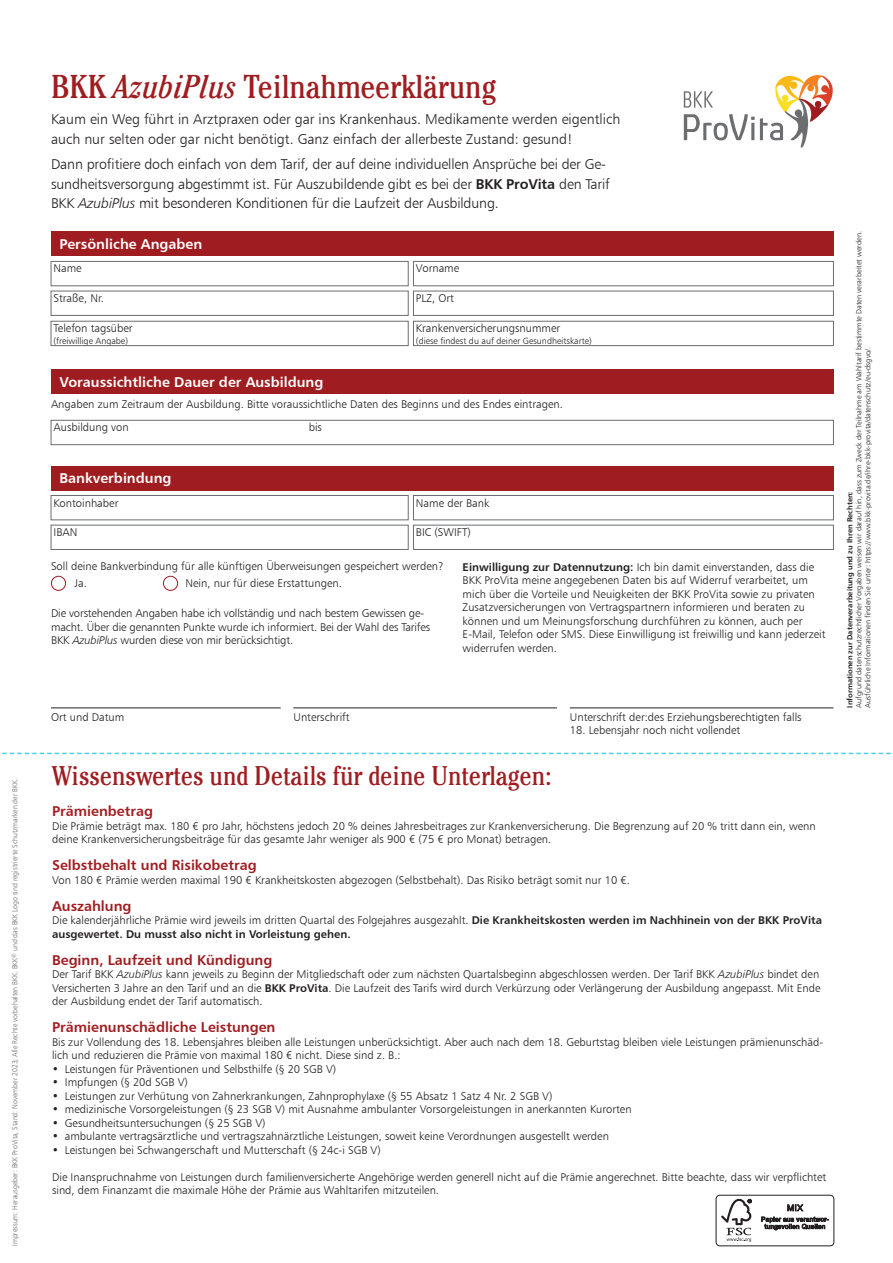
<style>
.page{position:relative;width:893px;height:1263px;background:#fff}
.page>*{position:absolute;margin:0;border:0;box-sizing:border-box;transform-origin:0 0}
.t1{font:condensed 33px "Cheltenham Std";color:#9f1d20}
.t2{font:condensed 27px "Cheltenham Std";color:#9f1d20}
.t3{font:14.25px/19.5px "Humanist 777 BT Light B";letter-spacing:-.01em;color:#231f20}
.t4{font:14.25px "Humanist 777 BT Bold B";color:#9f1d20}
.t5{font:14.25px "Humanist 777 BT Bold B";color:#fff}
.t6{font:11.25px/13.5px "Humanist 777 BT Light B";color:#231f20}
.t7{font:11.25px "Humanist 777 BT Bold B";color:#231f20}
.t8{font:9px "Humanist 777 BT Light B";color:#231f20}
.t9{font:7.5px/9px "Humanist 777 BT Light B";color:#231f20}
.t10{font:7.5px "Humanist 777 BT Light B";color:#6c6d70;scale:.93 1}
.t11{font:7.5px "Humanist 777 BT Bold B";color:#231f20}
.s1{font-style:italic}
.s2{font-family:"Humanist 777 BT Bold B"}
.s3{font-family:"Humanist 777 BT Light Italic B"}
</style>
<div class="page">
<svg style="left:684px;top:75px;width:149px;height:73px"></svg>
<div style="left:51px;top:321px;width:358px;height:25px;border:1px solid #6c6d70"></div>
<div style="left:413px;top:321px;width:421px;height:25px;border:1px solid #6c6d70"></div>
<div style="left:51px;top:420px;width:783px;height:25px;border:1px solid #6c6d70"></div>
<div style="left:51px;top:261px;width:358px;height:25px;border:1px solid #6c6d70"></div>
<div style="left:51px;top:291px;width:358px;height:25px;border:1px solid #6c6d70"></div>
<div style="left:413px;top:525px;width:421px;height:25px;border:1px solid #6c6d70"></div>
<div style="left:413px;top:495px;width:421px;height:25px;border:1px solid #6c6d70"></div>
<div style="left:51px;top:525px;width:358px;height:25px;border:1px solid #6c6d70"></div>
<div style="left:51px;top:232px;width:782px;height:24px;background:#9f1d20"></div>
<div style="left:51px;top:466px;width:782px;height:24px;background:#9f1d20"></div>
<div style="left:51px;top:369px;width:782px;height:24px;background:#9f1d20"></div>
<hr style="left:51px;top:708px;width:230px;height:1px;background:#231f20">
<hr style="left:293px;top:708px;width:264px;height:1px;background:#231f20">
<div style="left:413px;top:261px;width:421px;height:25px;border:1px solid #6c6d70"></div>
<div style="left:413px;top:291px;width:421px;height:25px;border:1px solid #6c6d70"></div>
<div style="left:51px;top:495px;width:358px;height:25px;border:1px solid #6c6d70"></div>
<div style="left:51px;top:576px;width:15px;height:15px;border:1px solid #9f1d20;border-radius:50%"></div>
<div style="left:163px;top:576px;width:15px;height:15px;border:1px solid #9f1d20;border-radius:50%"></div>
<hr style="left:570px;top:708px;width:263px;height:1px;background:#231f20">
<svg style="left:2px;top:753px;width:889px;height:1px"></svg>
<div style="left:716px;top:1195px;width:118px;height:51px;border:1px solid #231f20;border-radius:4px"></div>
<svg style="left:721px;top:1199px;width:31px;height:43px"></svg>
<svg style="left:761px;top:1204px;width:68px;height:26px"></svg>
<p class="t10" style="left:10px;top:1246px;width:504px;rotate:-90deg">Impressum: Herausgeber: BKK ProVita, Stand: November 2023; Alle Rechte vorbehalten BKK. BKK<sup>®</sup> und das BKK Logo sind registrierte Schutzmarken der BKK.</p>
<h1 class="t1" style="left:51px;top:66px;width:447px">BKK <span class="s1">AzubiPlus</span> Teilnahmeerklärung</h1>
<p class="t3" style="left:51px;top:109px;width:571px">Kaum ein Weg führt in Arztpraxen oder gar ins Krankenhaus. Medikamente werden eigentlich auch nur selten oder gar nicht benötigt. Ganz einfach der allerbeste Zustand: gesund!</p>
<p class="t3" style="left:51px;top:154px;width:560px">Dann profitiere doch einfach von dem Tarif, der auf deine individuellen Ansprüche bei der Ge&shy;sundheitsversorgung abgestimmt ist. Für Auszubildende gibt es bei der <span class="s2">BKK ProVita</span> den Tarif<br>BKK <span class="s3">AzubiPlus</span> mit besonderen Konditionen für die Laufzeit der Ausbildung.</p>
<p class="t5" style="left:60px;top:235px;width:144px">Persönliche Angaben</p>
<p class="t6" style="left:54px;top:262px;width:30px">Name</p>
<p class="t6" style="left:54px;top:291px;width:52px">Straße, Nr.</p>
<p class="t6" style="left:54px;top:321px;width:81px">Telefon tagsüber</p>
<p class="t8" style="left:54px;top:335px;width:76px">(freiwillige Angabe)</p>
<p class="t6" style="left:416px;top:262px;width:45px">Vorname</p>
<p class="t6" style="left:416px;top:291px;width:40px">PLZ, Ort</p>
<p class="t6" style="left:416px;top:321px;width:146px">Krankenversicherungsnummer</p>
<p class="t8" style="left:416px;top:335px;width:177px">(diese findest du auf deiner Gesundheitskarte)</p>
<p class="t5" style="left:60px;top:373px;width:265px">Voraussichtliche Dauer der Ausbildung</p>
<p class="t6" style="left:51px;top:397px;width:513px">Angaben zum Zeitraum der Ausbildung. Bitte voraussichtliche Daten des Beginns und des Endes eintragen.</p>
<p class="t6" style="left:54px;top:420px;width:77px">Ausbildung von</p>
<p class="t6" style="left:309px;top:420px;width:15px">bis</p>
<p class="t5" style="left:60px;top:469px;width:114px">Bankverbindung</p>
<p class="t6" style="left:54px;top:496px;width:66px">Kontoinhaber</p>
<p class="t6" style="left:54px;top:525px;width:25px">IBAN</p>
<p class="t6" style="left:416px;top:496px;width:75px">Name der Bank</p>
<p class="t6" style="left:416px;top:525px;width:56px">BIC (SWIFT)</p>
<p class="t6" style="left:75px;top:558px;width:371px;line-height:16.5px;text-indent:-24px">Soll deine Bankverbindung für alle künftigen Überweisungen gespeichert werden?<br>Ja.</p>
<p class="t6" style="left:186px;top:576px;width:158px">Nein, nur für diese Erstattungen.</p>
<p class="t6" style="left:51px;top:606px;width:381px">Die vorstehenden Angaben habe ich vollständig und nach bestem Gewissen ge&shy;macht. Über die genannten Punkte wurde ich informiert. Bei der Wahl des Tarifes<br>BKK <span class="s3">AzubiPlus</span> wurden diese von mir berücksichtigt.</p>
<p class="t6" style="left:463px;top:560px;width:364px"><span class="s2">Einwilligung zur Datennutzung:</span> Ich bin damit einverstanden, dass die BKK ProVita meine angegebenen Daten bis auf Widerruf verarbeitet, um mich über die Vorteile und Neuigkeiten der BKK ProVita sowie zu privaten Zusatzversicherungen von Vertragspartnern informieren und beraten zu können und um Meinungsforschung durchführen zu können, auch per E-Mail, Telefon oder SMS. Diese Einwilligung ist freiwillig und kann jederzeit widerrufen werden.</p>
<p class="t6" style="left:51px;top:710px;width:75px">Ort und Datum</p>
<p class="t6" style="left:293px;top:710px;width:58px">Unterschrift</p>
<p class="t6" style="left:570px;top:710px;width:233px">Unterschrift der:des Erziehungsberechtigten falls</p>
<p class="t6" style="left:570px;top:723px;width:172px">18. Lebensjahr noch nicht vollendet</p>
<h2 class="t2" style="left:52px;top:759px;width:501px">Wissenswertes und Details für deine Unterlagen:</h2>
<p class="t4" style="left:52px;top:802px;width:103px">Prämienbetrag</p>
<p class="t6" style="left:52px;top:819px;width:765px">Die Prämie beträgt max. 180 € pro Jahr, höchstens jedoch 20 % deines Jahresbeitrages zur Krankenversicherung. Die Begrenzung auf 20 % tritt dann ein, wenn deine Krankenversicherungsbeiträge für das gesamte Jahr weniger als 900 € (75 € pro Monat) betragen.</p>
<p class="t4" style="left:52px;top:856px;width:206px">Selbstbehalt und Risikobetrag</p>
<p class="t6" style="left:52px;top:873px;width:579px">Von 180 € Prämie werden maximal 190 € Krankheitskosten abgezogen (Selbstbehalt). Das Risiko beträgt somit nur 10 €.</p>
<p class="t4" style="left:52px;top:896px;width:81px">Auszahlung</p>
<p class="t6" style="left:52px;top:913px;width:771px">Die kalenderjährliche Prämie wird jeweils im dritten Quartal des Folgejahres ausgezahlt. <span class="s2">Die Krankheitskosten werden im Nachhinein von der BKK ProVita</span></p>
<p class="t7" style="left:52px;top:926px;width:300px">ausgewertet. Du musst also nicht in Vorleistung gehen.</p>
<p class="t4" style="left:52px;top:950px;width:222px">Beginn, Laufzeit und Kündigung</p>
<p class="t6" style="left:52px;top:967px;width:770px;text-align:justify">Der Tarif BKK <span class="s3">AzubiPlus</span> kann jeweils zu Beginn der Mitgliedschaft oder zum nächsten Quartalsbeginn abgeschlossen werden. Der Tarif BKK <span class="s3">AzubiPlus</span> bindet den Versicherten 3 Jahre an den Tarif und an die <span class="s2">BKK ProVita</span>. Die Laufzeit des Tarifs wird durch Verkürzung oder Verlängerung der Ausbildung angepasst. Mit Ende der Ausbildung endet der Tarif automatisch.</p>
<p class="t4" style="left:52px;top:1018px;width:225px">Prämienunschädliche Leistungen</p>
<p class="t6" style="left:52px;top:1035px;width:773px">Bis zur Vollendung des 18. Lebensjahres bleiben alle Leistungen unberücksichtigt. Aber auch nach dem 18. Geburtstag bleiben viele Leistungen prämienunschäd&shy;lich und reduzieren die Prämie von maximal 180 € nicht. Diese sind z. B.:</p>
<p class="t6" style="left:52px;top:1062px;width:286px">• Leistungen für Präventionen und Selbsthilfe (§ 20 SGB V)</p>
<p class="t6" style="left:52px;top:1075px;width:137px">• Impfungen (§ 20d SGB V)</p>
<p class="t6" style="left:52px;top:1089px;width:502px">• Leistungen zur Verhütung von Zahnerkrankungen, Zahnprophylaxe (§ 55 Absatz 1 Satz 4 Nr. 2 SGB V)</p>
<p class="t6" style="left:52px;top:1102px;width:581px">• medizinische Vorsorgeleistungen (§ 23 SGB V) mit Ausnahme ambulanter Vorsorgeleistungen in anerkannten Kurorten</p>
<p class="t6" style="left:52px;top:1116px;width:215px">• Gesundheitsuntersuchungen (§ 25 SGB V)</p>
<p class="t6" style="left:52px;top:1129px;width:558px">• ambulante vertragsärztliche und vertragszahnärztliche Leistungen, soweit keine Verordnungen ausgestellt werden</p>
<p class="t6" style="left:52px;top:1143px;width:330px">• Leistungen bei Schwangerschaft und Mutterschaft (§ 24c-i SGB V)</p>
<p class="t6" style="left:52px;top:1170px;width:776px">Die Inanspruchnahme von Leistungen durch familienversicherte Angehörige werden generell nicht auf die Prämie angerechnet. Bitte beachte, dass wir verpflichtet sind, dem Finanzamt die maximale Höhe der Prämie aus Wahltarifen mitzuteilen.</p>
<p class="t9" style="left:854px;top:708px;width:478px;rotate:-90deg">Aufgrund datenschutzrechtlicher Vorgaben weisen wir darauf hin, dass zum Zweck der Teilnahme am Wahltarif bestimmte Daten verarbeitet werden.<br>Ausführliche Informationen finden Sie unter: https://www.bkk-provita.de/ihre-bkk-provita/datenschutz/eu-dsgvo/.</p>
<p class="t11" style="left:845px;top:708px;width:218px;rotate:-90deg">Informationen zur Datenverarbeitung und zu Ihren Rechten:</p>
</div>
